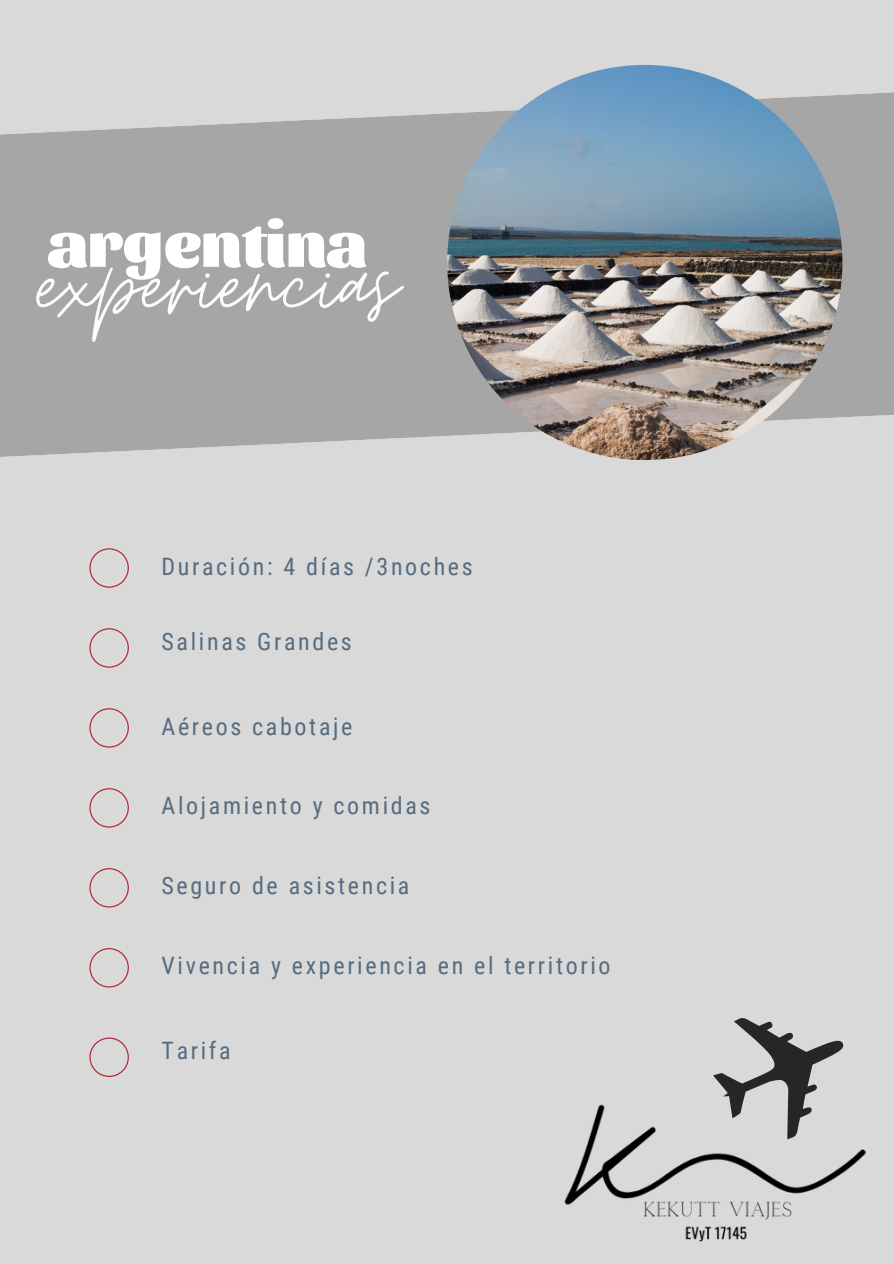
<style>
.page{position:relative;width:894px;height:1264px;background:#fff}
.page>*{position:absolute;margin:0;border:0;box-sizing:border-box;transform-origin:0 0}
.t1{font:118.65px "Moon Time";color:#fdfaf9}
.t2{font:900 64.5px "Sansita";color:#fff}
.t3{font:24px "Roboto Condensed";letter-spacing:.11em;color:#556c80}
</style>
<div class="page">
<div style="left:0;top:0;width:893px;height:1263px;background:#d9d9d9"></div>
<svg style="left:0;top:89px;width:893px;height:371px;fill:#a6a6a6"></svg>
<img style="left:447px;top:65px;width:395px;height:395px;border-radius:50%">
<svg style="left:89px;top:548px;width:40px;height:39px"></svg>
<svg style="left:89px;top:628px;width:40px;height:39px"></svg>
<svg style="left:89px;top:708px;width:40px;height:39px"></svg>
<svg style="left:89px;top:788px;width:40px;height:39px"></svg>
<svg style="left:89px;top:868px;width:40px;height:39px"></svg>
<svg style="left:89px;top:948px;width:40px;height:39px"></svg>
<svg style="left:89px;top:1037px;width:40px;height:39px"></svg>
<img style="left:564px;top:1018px;width:302px;height:224px">
<h2 class="t2" style="left:48px;top:201px;width:320px">argentina</h2>
<h1 class="t1" style="left:37px;top:211px;width:362px">experiencias</h1>
<p class="t3" style="left:161px;top:552px;width:313px">Duración: 4 días /3noches</p>
<p class="t3" style="left:161px;top:627px;width:192px">Salinas Grandes</p>
<p class="t3" style="left:161px;top:712px;width:192px">Aéreos cabotaje</p>
<p class="t3" style="left:161px;top:792px;width:270px">Alojamiento y comidas</p>
<p class="t3" style="left:161px;top:872px;width:249px">Seguro de asistencia</p>
<p class="t3" style="left:161px;top:952px;width:450px">Vivencia y experiencia en el territorio</p>
<p class="t3" style="left:161px;top:1036px;width:71px">Tarifa</p>
</div>
